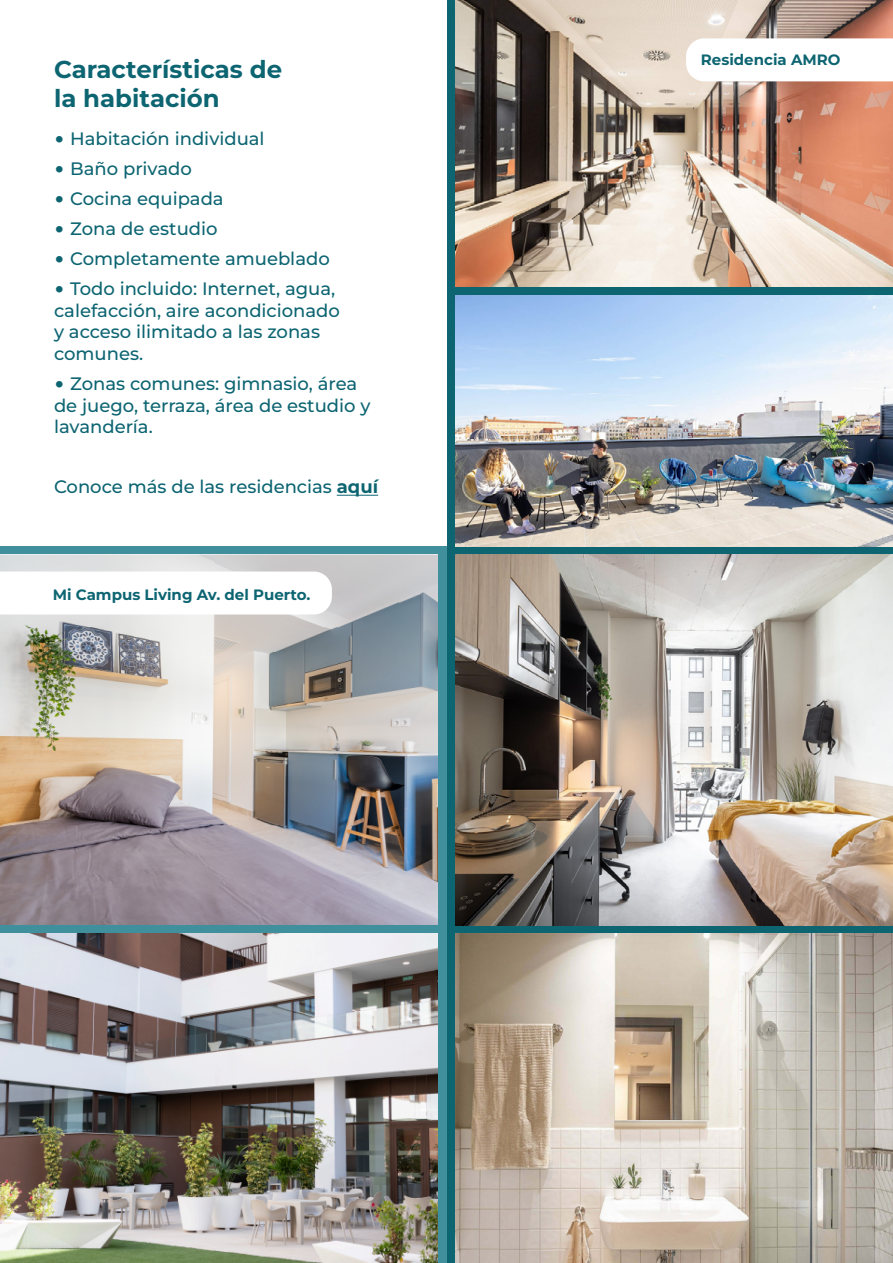
<style>
.page{position:relative;width:893px;height:1263px;background:#0d6572}
.page>*{position:absolute;margin:0;border:0;box-sizing:border-box;transform-origin:0 0}
.t1{font:700 24.45px/29.2px "Montserrat";color:#0d6572}
.t2{font:500 18px/21.6px "Montserrat";color:#0d6572}
.t3{font:700 15px "Montserrat";color:#0d6572}
.s1{font-family:"Verdana";font-weight:400;font-style:italic}
.s2{font-weight:700}
</style>
<div class="page">
<div style="left:0;top:0;width:446px;height:546px;background:#fff"></div>
<div style="left:0;top:546px;width:446px;height:717px;background:#3f8f9d"></div>
<img style="left:0;top:554px;width:437px;height:371px">
<img style="left:0;top:933px;width:437px;height:330px">
<hr style="left:337px;top:495px;width:41px;height:1px;background:#0d6572">
<img style="left:455px;top:934px;width:438px;height:329px">
<img style="left:455px;top:554px;width:438px;height:371px">
<img style="left:455px;top:0;width:438px;height:287px">
<img style="left:455px;top:296px;width:438px;height:250px">
<div style="left:686px;top:38px;width:207px;height:43px;background:#fff"></div>
<div style="left:0;top:571px;width:332px;height:43px;background:#fff"></div>
<h1 class="t1" style="left:54px;top:54px;width:230px">Características de la habitación</h1>
<p class="t3" style="left:701px;top:50px;width:141px">Residencia AMRO</p>
<p class="t2" style="left:54px;top:127px;width:212px"><span class="s1">•</span> Habitación individual</p>
<p class="t2" style="left:54px;top:157px;width:139px"><span class="s1">•</span> Baño privado</p>
<p class="t2" style="left:54px;top:187px;width:171px"><span class="s1">•</span> Cocina equipada</p>
<p class="t2" style="left:54px;top:217px;width:165px"><span class="s1">•</span> Zona de estudio</p>
<p class="t2" style="left:54px;top:247px;width:277px"><span class="s1">•</span> Completamente amueblado</p>
<p class="t2" style="left:54px;top:277px;width:287px"><span class="s1">•</span> Todo incluido: Internet, agua, calefacción, aire acondicionado y acceso ilimitado a las zonas comunes.</p>
<p class="t2" style="left:54px;top:372px;width:318px"><span class="s1">•</span> Zonas comunes: gimnasio, área de juego, terraza, área de estudio y lavandería.</p>
<p class="t2" style="left:54px;top:476px;width:326px">Conoce más de las residencias <span class="s2">aquí</span></p>
<p class="t3" style="left:53px;top:585px;width:259px">Mi Campus Living Av. del Puerto.</p>
</div>
